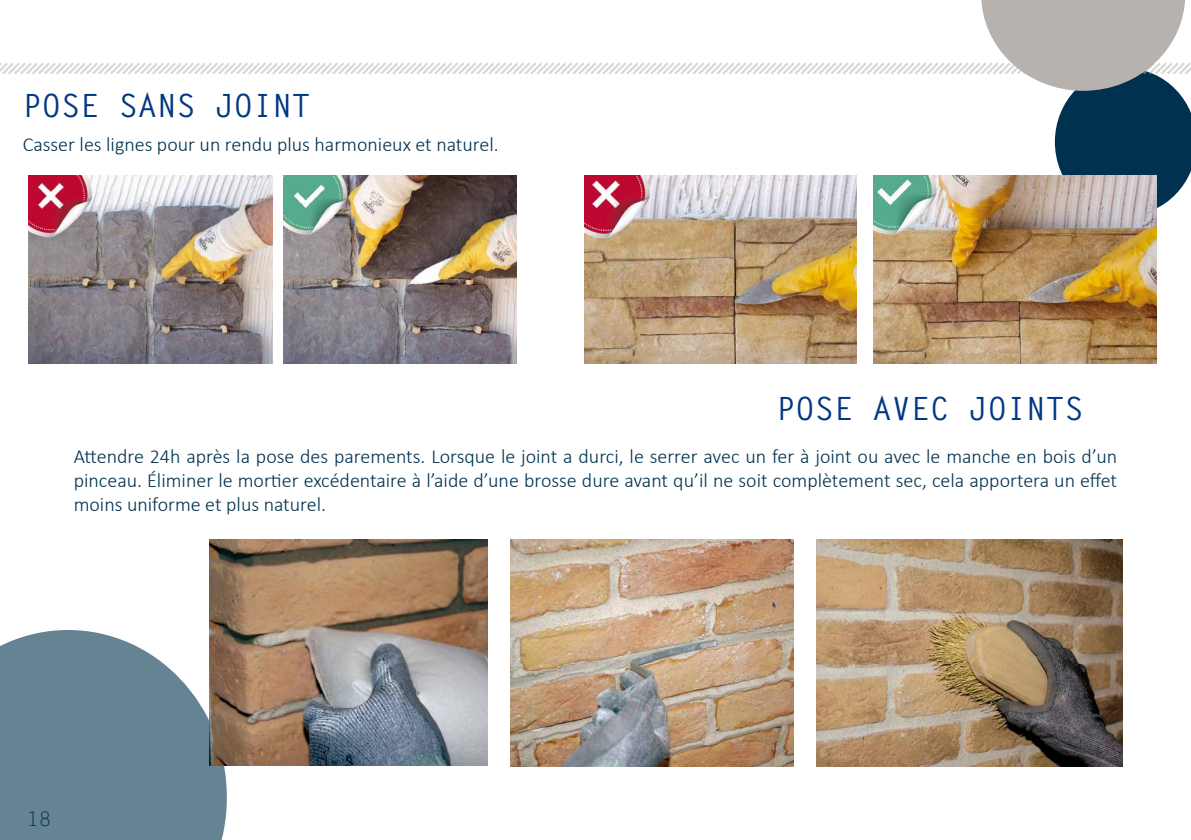
<style>
.page{position:relative;width:1191px;height:840px;background:#fff}
.page>*{position:absolute;margin:0;border:0;box-sizing:border-box;transform-origin:0 0}
.t1{font:700 32px "Letter Gothic Std";color:#003882}
.t2{font:300 20px/24px "Calibri";color:#00314e;text-align:justify}
.t3{font:20px "Letter Gothic Std";color:#00314e}
</style>
<div class="page">
<svg style="left:0;top:629px;width:227px;height:210px;background:#748e9d"></svg>
<svg style="left:0;top:0;width:1191px;height:215px"></svg>
<img style="left:283px;top:176px;width:233px;height:187px">
<img style="left:873px;top:176px;width:284px;height:187px">
<img style="left:584px;top:176px;width:272px;height:187px">
<img style="left:28px;top:176px;width:244px;height:187px">
<img style="left:210px;top:539px;width:278px;height:226px">
<img style="left:816px;top:539px;width:307px;height:226px">
<img style="left:510px;top:539px;width:284px;height:226px">
<h1 class="t1" style="left:23px;top:85px;width:289px">POSE SANS JOINT</h1>
<p class="t2" style="left:23px;top:132px;width:477px">Casser les lignes pour un rendu plus harmonieux et naturel.</p>
<h1 class="t1" style="left:776px;top:389px;width:309px">POSE AV EC JOINTS</h1>
<p class="t2" style="left:74px;top:444px;width:1045px">Attendre 24h après la pose des parements. Lorsque le joint a durci, le serrer avec un fer à joint ou avec le manche en bois d’un pinceau. Éliminer le mortier excédentaire à l’aide d’une brosse dure avant qu’il ne soit complètement sec, cela apportera un effet moins uniforme et plus naturel.</p>
<p class="t3" style="left:27px;top:807px;width:25px">18</p>
</div>
